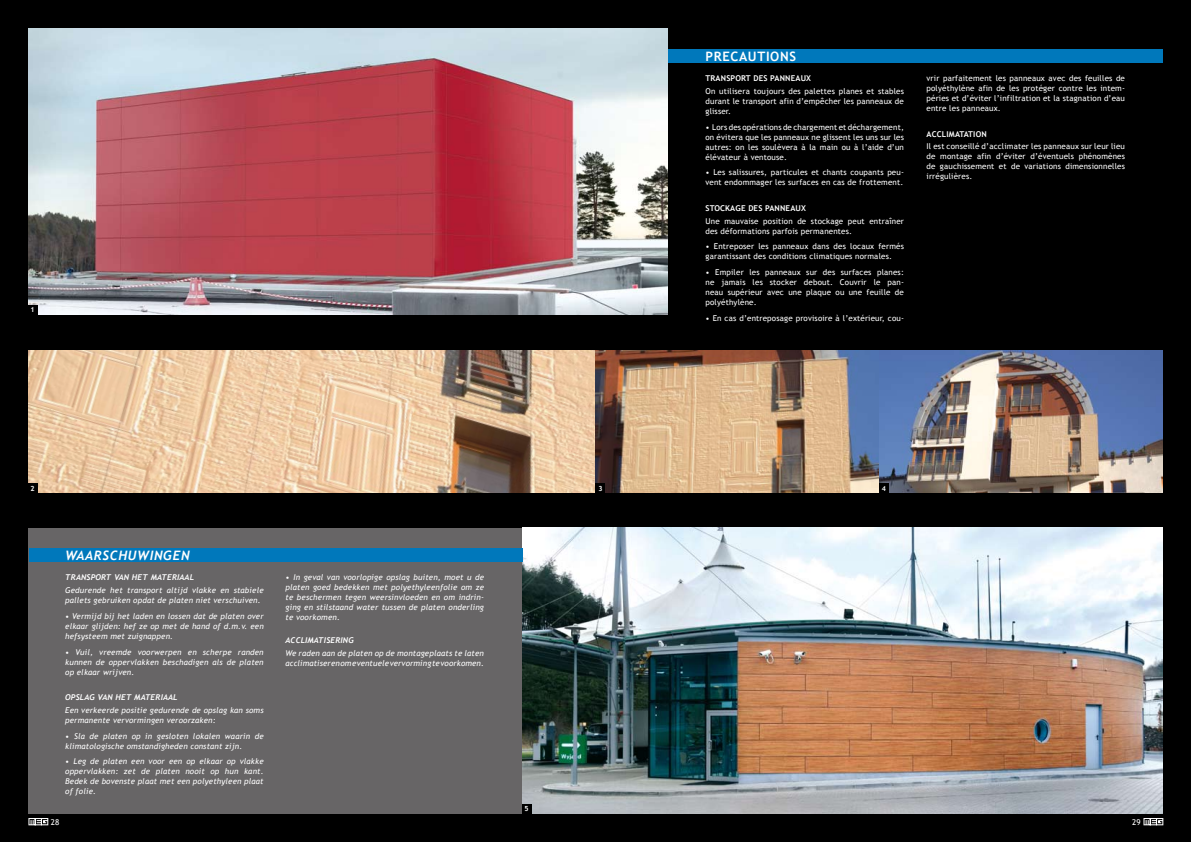
<style>
.page{position:relative;width:1191px;height:842px;background:#000}
.page>*{position:absolute;margin:0;border:0;box-sizing:border-box;transform-origin:0 0}
.t1{font:italic 700 13px "Trebuchet";letter-spacing:.05em;color:#fff}
.t2{font:700 13px "Trebuchet MS";letter-spacing:.05em;color:#fff}
.t3{font:8px/10px "Trebuchet MS";letter-spacing:.02em;color:#fff;text-align:justify}
.t4{font:italic 8px/10px "Trebuchet MS";letter-spacing:.02em;color:#fff}
.t5{font:italic 700 8px "Trebuchet";letter-spacing:.02em;color:#fff}
.t6{font:700 8px "Trebuchet MS";letter-spacing:.02em;color:#fff}
.t7{font:700 7px "Trebuchet MS";color:#fff}
</style>
<div class="page">
<img style="left:28px;top:351px;width:1134px;height:141px">
<div style="left:667px;top:50px;width:495px;height:13px;background:#0078bb"></div>
<img style="left:28px;top:28px;width:640px;height:286px">
<div style="left:28px;top:528px;width:495px;height:286px;background:#676566"></div>
<img style="left:522px;top:528px;width:640px;height:286px">
<div style="left:29px;top:549px;width:493px;height:13px;background:#0078bb"></div>
<svg style="left:28px;top:818px;width:20px;height:7px"></svg>
<svg style="left:1143px;top:818px;width:20px;height:7px"></svg>
<div style="left:28px;top:305px;width:9px;height:10px;background:#000"></div>
<div style="left:28px;top:483px;width:9px;height:10px;background:#000"></div>
<div style="left:595px;top:483px;width:10px;height:10px;background:#000"></div>
<div style="left:879px;top:483px;width:9px;height:10px;background:#000"></div>
<div style="left:522px;top:804px;width:9px;height:10px;background:#000"></div>
<p class="t7" style="left:31px;top:307px;width:6px">1</p>
<h1 class="t2" style="left:705px;top:51px;width:92px">PRECAUTIONS</h1>
<p class="t6" style="left:705px;top:75px;width:107px">TRANSPORT DES PANNEAUX</p>
<p class="t3" style="left:705px;top:87px;width:200px">on utilisera toujours des palettes planes et stables durant le transport afin d’empêcher les panneaux de glisser.</p>
<p class="t3" style="left:705px;top:122px;width:200px">• lors des opérations de chargement et déchargement, on évitera que les panneaux ne glissent les uns sur les autres: on les soulèvera à la main ou à l’aide d’un élévateur à ventouse.</p>
<p class="t3" style="left:705px;top:168px;width:200px">• les salissures, particules et chants coupants peu&shy;vent endommager les surfaces en cas de frottement.</p>
<p class="t6" style="left:705px;top:205px;width:102px">STOCKAGE DES PANNEAUX</p>
<p class="t3" style="left:705px;top:217px;width:200px">une mauvaise position de stockage peut entraîner des déformations parfois permanentes.</p>
<p class="t3" style="left:705px;top:242px;width:200px">• entreposer les panneaux dans des locaux fermés garantissant des conditions climatiques normales.</p>
<p class="t3" style="left:705px;top:268px;width:200px">• empiler les panneaux sur des surfaces planes: ne jamais les stocker debout. couvrir le pan&shy;neau supérieur avec une plaque ou une feuille de polyéthylène.</p>
<p class="t3" style="left:705px;top:314px;width:200px">• en cas d’entreposage provisoire à l’extérieur, cou-</p>
<p class="t3" style="left:926px;top:74px;width:200px">vrir parfaitement les panneaux avec des feuilles de polyéthylène afin de les protéger contre les intem&shy;péries et d’éviter l’infiltration et la stagnation d’eau entre les panneaux.</p>
<p class="t6" style="left:926px;top:131px;width:62px">ACCLIMATATION</p>
<p class="t3" style="left:926px;top:142px;width:200px">il est conseillé d’acclimater les panneaux sur leur lieu de montage afin d’éviter d’éventuels phénomènes de gauchissement et de variations dimensionnelles irrégulières.</p>
<p class="t7" style="left:31px;top:485px;width:6px">2</p>
<p class="t7" style="left:598px;top:485px;width:6px">3</p>
<p class="t7" style="left:882px;top:485px;width:6px">4</p>
<h1 class="t1" style="left:65px;top:548px;width:126px">WAARSCHUWINGEN</h1>
<p class="t5" style="left:65px;top:573px;width:130px">TRANSPORT VAN HET MATERIAAL</p>
<p class="t4" style="left:65px;top:586px;width:200px">Gedurende het transport altijd vlakke en stabiele pallets gebruiken opdat de platen niet verschuiven.</p>
<p class="t4" style="left:65px;top:612px;width:200px;text-align:justify">• vermijd bij het laden en lossen dat de platen over elkaar glijden: hef ze op met de hand of d.m.v. een hefsysteem met zuignappen.</p>
<p class="t4" style="left:65px;top:647px;width:200px;text-align:justify">• vuil, vreemde voorwerpen en scherpe randen kunnen de oppervlakken beschadigen als de platen op elkaar wrijven.</p>
<p class="t5" style="left:65px;top:693px;width:114px">OPSLAG VAN HET MATERIAAL</p>
<p class="t4" style="left:65px;top:706px;width:200px">Een verkeerde positie gedurende de opslag kan soms permanente vervormingen veroorzaken:</p>
<p class="t4" style="left:65px;top:731px;width:200px">• sla de platen op in gesloten lokalen waarin de klimatologische omstandigheden constant zijn.</p>
<p class="t4" style="left:65px;top:757px;width:200px;text-align:justify">• leg de platen een voor een op elkaar op vlakke oppervlakken: zet de platen nooit op hun kant. bedek de bovenste plaat met een polyethyleen plaat of folie.</p>
<p class="t4" style="left:285px;top:573px;width:200px;text-align:justify">• in geval van voorlopige opslag buiten, moet u de platen goed bedekken met polyethyleenfolie om ze te beschermen tegen weersinvloeden en om indrin&shy;ging en stilstaand water tussen de platen onderling te voorkomen.</p>
<p class="t5" style="left:285px;top:636px;width:70px">ACCLIMATISERING</p>
<p class="t4" style="left:285px;top:649px;width:200px">We raden aan de platen op de montageplaats te laten acclimatiseren om eventuele vervorming te voorkomen.</p>
<p class="t7" style="left:524px;top:806px;width:6px">5</p>
<p class="t3" style="left:51px;top:818px;width:10px">28</p>
<p class="t3" style="left:1132px;top:818px;width:10px">29</p>
</div>
